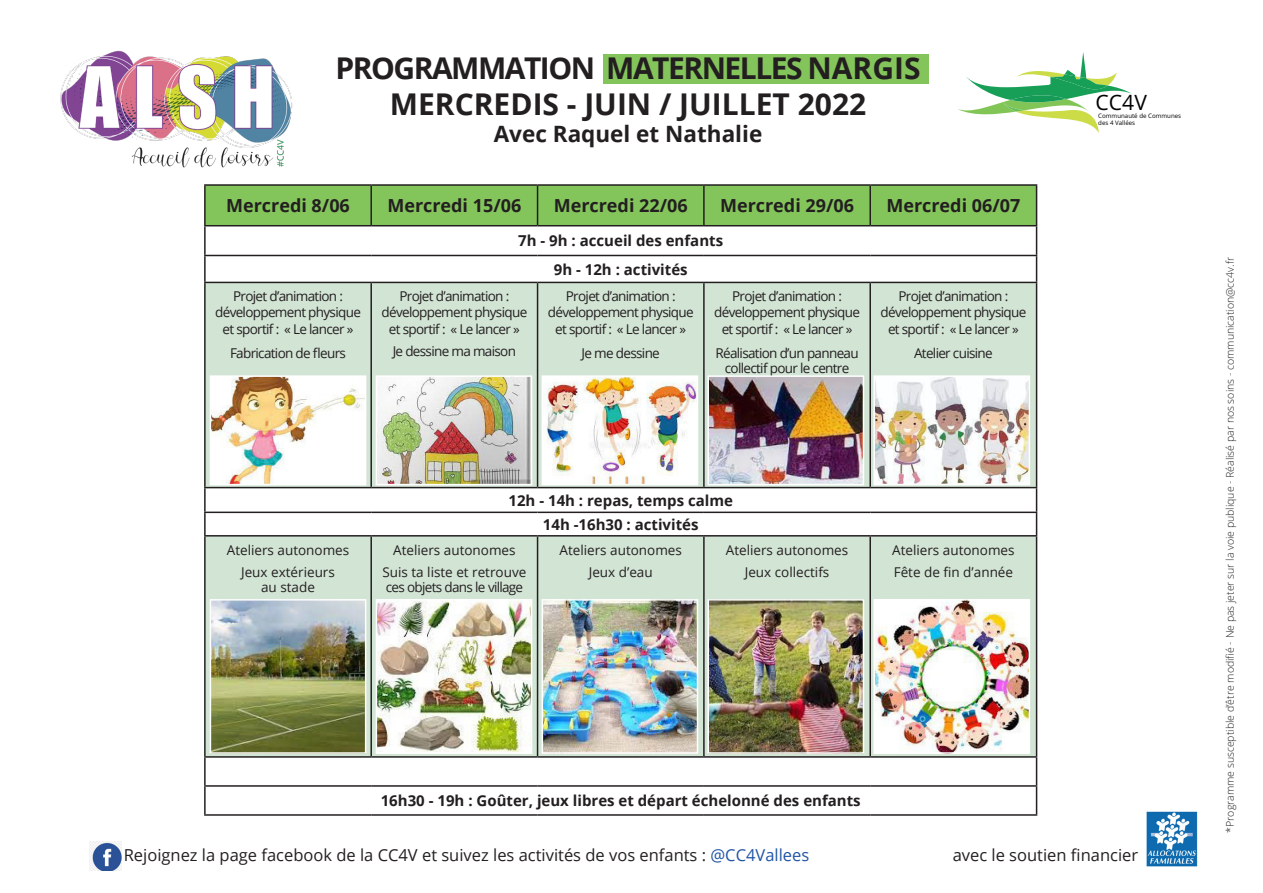
<style>
.page{position:relative;width:1263px;height:893px;background:#fff}
.page>*{position:absolute;margin:0;border:0;box-sizing:border-box;transform-origin:0 0}
.t1{font:700 30px "Open Sans";letter-spacing:-.05em;color:#231f20}
.t2{font:700 30px "Open Sans";color:#231f20}
.t3{font:700 22.5px "Open Sans";color:#231f20}
.t4{font:21.15px "Open Sans";color:#010203}
.t5{font:700 18px "Open Sans";color:#231f20}
.t6{font:16.5px "Open Sans";color:#231f20}
.t7{font:700 15px "Open Sans";color:#231f20}
.t8{font:13.5px/16.2px "Open Sans";letter-spacing:-.05em;color:#231f20;text-align:center}
.t9{font:13.5px/22.5px "Open Sans";color:#231f20;text-align:center}
.t10{font:300 10.5px "Open Sans";color:#231f20}
.t11{font:6.15px/7.4px "Open Sans";color:#010203}
.s1{color:#2155a5}
</style>
<div class="page">
<div style="left:206px;top:283px;width:830px;height:204px;background:#d2e4d4"></div>
<div style="left:206px;top:537px;width:830px;height:219px;background:#d2e4d4"></div>
<hr style="left:204px;top:184px;width:167px;height:2px;background:#231f20">
<hr style="left:204px;top:186px;width:2px;height:39px;background:#231f20">
<hr style="left:371px;top:184px;width:166px;height:2px;background:#231f20">
<hr style="left:537px;top:184px;width:167px;height:2px;background:#231f20">
<hr style="left:704px;top:184px;width:166px;height:2px;background:#231f20">
<hr style="left:870px;top:184px;width:167px;height:2px;background:#231f20">
<hr style="left:204px;top:225px;width:167px;height:1px;background:#231f20">
<hr style="left:204px;top:226px;width:2px;height:29px;background:#231f20">
<hr style="left:204px;top:255px;width:167px;height:1px;background:#231f20">
<hr style="left:204px;top:256px;width:2px;height:26px;background:#231f20">
<svg style="left:205px;top:185px;width:832px;height:97px"></svg>
<hr style="left:204px;top:282px;width:167px;height:1px;background:#231f20">
<hr style="left:204px;top:283px;width:2px;height:204px;background:#231f20">
<hr style="left:371px;top:282px;width:166px;height:1px;background:#231f20">
<hr style="left:370px;top:283px;width:2px;height:204px;background:#231f20">
<hr style="left:537px;top:282px;width:167px;height:1px;background:#231f20">
<hr style="left:537px;top:283px;width:1px;height:204px;background:#231f20">
<hr style="left:704px;top:282px;width:166px;height:1px;background:#231f20">
<hr style="left:703px;top:283px;width:2px;height:204px;background:#231f20">
<hr style="left:870px;top:282px;width:167px;height:1px;background:#231f20">
<hr style="left:869px;top:283px;width:2px;height:204px;background:#231f20">
<hr style="left:1036px;top:283px;width:1px;height:204px;background:#231f20">
<hr style="left:204px;top:487px;width:167px;height:1px;background:#231f20">
<hr style="left:204px;top:488px;width:2px;height:24px;background:#231f20">
<hr style="left:371px;top:487px;width:166px;height:1px;background:#231f20">
<hr style="left:537px;top:487px;width:167px;height:1px;background:#231f20">
<hr style="left:704px;top:487px;width:166px;height:1px;background:#231f20">
<hr style="left:870px;top:487px;width:167px;height:1px;background:#231f20">
<hr style="left:204px;top:512px;width:167px;height:1px;background:#231f20">
<hr style="left:204px;top:513px;width:2px;height:22px;background:#231f20">
<hr style="left:371px;top:512px;width:166px;height:1px;background:#231f20">
<hr style="left:537px;top:512px;width:167px;height:1px;background:#231f20">
<hr style="left:704px;top:512px;width:166px;height:1px;background:#231f20">
<hr style="left:870px;top:512px;width:167px;height:1px;background:#231f20">
<svg style="left:1036px;top:488px;width:1px;height:47px"></svg>
<hr style="left:204px;top:535px;width:167px;height:2px;background:#231f20">
<hr style="left:204px;top:537px;width:2px;height:219px;background:#231f20">
<hr style="left:371px;top:535px;width:166px;height:2px;background:#231f20">
<hr style="left:370px;top:537px;width:2px;height:219px;background:#231f20">
<hr style="left:537px;top:535px;width:167px;height:2px;background:#231f20">
<hr style="left:537px;top:537px;width:1px;height:219px;background:#231f20">
<hr style="left:704px;top:535px;width:166px;height:2px;background:#231f20">
<hr style="left:703px;top:537px;width:2px;height:219px;background:#231f20">
<hr style="left:870px;top:535px;width:167px;height:2px;background:#231f20">
<hr style="left:869px;top:537px;width:2px;height:219px;background:#231f20">
<hr style="left:1036px;top:537px;width:1px;height:219px;background:#231f20">
<hr style="left:204px;top:756px;width:167px;height:2px;background:#231f20">
<hr style="left:204px;top:758px;width:2px;height:27px;background:#231f20">
<hr style="left:371px;top:756px;width:166px;height:2px;background:#231f20">
<hr style="left:537px;top:756px;width:167px;height:2px;background:#231f20">
<hr style="left:704px;top:756px;width:166px;height:2px;background:#231f20">
<hr style="left:870px;top:756px;width:167px;height:2px;background:#231f20">
<hr style="left:204px;top:785px;width:167px;height:2px;background:#231f20">
<hr style="left:204px;top:787px;width:2px;height:27px;background:#231f20">
<hr style="left:371px;top:785px;width:166px;height:2px;background:#231f20">
<hr style="left:537px;top:785px;width:167px;height:2px;background:#231f20">
<hr style="left:704px;top:785px;width:166px;height:2px;background:#231f20">
<hr style="left:870px;top:785px;width:167px;height:2px;background:#231f20">
<svg style="left:1036px;top:758px;width:1px;height:56px"></svg>
<hr style="left:204px;top:814px;width:167px;height:2px;background:#231f20">
<hr style="left:371px;top:814px;width:166px;height:2px;background:#231f20">
<hr style="left:537px;top:814px;width:167px;height:2px;background:#231f20">
<hr style="left:704px;top:814px;width:166px;height:2px;background:#231f20">
<hr style="left:870px;top:814px;width:167px;height:2px;background:#231f20">
<div style="left:604px;top:54px;width:325px;height:30px;background:#83c55b"></div>
<img style="left:60px;top:50px;width:233px;height:118px">
<svg style="left:958px;top:52px;width:173px;height:81px"></svg>
<img style="left:90px;top:842px;width:32px;height:29px">
<img style="left:1146px;top:811px;width:52px;height:56px">
<img style="left:876px;top:378px;width:151px;height:104px">
<div style="left:873px;top:375px;width:157px;height:110px;border:2px solid #fff"></div>
<img style="left:710px;top:378px;width:151px;height:104px">
<div style="left:707px;top:375px;width:157px;height:110px;border:2px solid #fff"></div>
<img style="left:545px;top:378px;width:150px;height:104px">
<div style="left:542px;top:375px;width:156px;height:110px;border:2px solid #fff"></div>
<img style="left:379px;top:378px;width:150px;height:104px">
<div style="left:376px;top:375px;width:156px;height:110px;border:2px solid #fff"></div>
<img style="left:213px;top:378px;width:150px;height:104px">
<div style="left:210px;top:375px;width:156px;height:110px;border:2px solid #fff"></div>
<img style="left:876px;top:602px;width:151px;height:149px">
<div style="left:873px;top:599px;width:157px;height:155px;border:2px solid #fff"></div>
<img style="left:710px;top:602px;width:151px;height:149px">
<div style="left:707px;top:599px;width:157px;height:155px;border:2px solid #fff"></div>
<img style="left:545px;top:602px;width:150px;height:149px">
<div style="left:542px;top:599px;width:156px;height:155px;border:2px solid #fff"></div>
<img style="left:379px;top:602px;width:150px;height:149px">
<div style="left:376px;top:599px;width:156px;height:155px;border:2px solid #fff"></div>
<img style="left:213px;top:602px;width:150px;height:149px">
<div style="left:210px;top:599px;width:156px;height:155px;border:2px solid #fff"></div>
<p class="t1" style="left:336px;top:47px;width:586px">PROGRAMMATION MATERNELLES NARGIS</p>
<p class="t2" style="left:390px;top:83px;width:478px">MERCREDIS - JUIN / JUILLET 2022</p>
<p class="t3" style="left:494px;top:118px;width:270px">Avec Raquel et Nathalie</p>
<p class="t5" style="left:226px;top:193px;width:125px">Mercredi 8/06</p>
<p class="t5" style="left:387px;top:193px;width:135px">Mercredi 15/06</p>
<p class="t5" style="left:554px;top:193px;width:135px">Mercredi 22/06</p>
<p class="t5" style="left:720px;top:193px;width:135px">Mercredi 29/06</p>
<p class="t5" style="left:886px;top:193px;width:135px">Mercredi 06/07</p>
<p class="t7" style="left:518px;top:230px;width:206px">7h - 9h : accueil des enfants</p>
<p class="t7" style="left:554px;top:259px;width:135px">9h - 12h : activités</p>
<p class="t8" style="left:233px;top:288px;width:111px">Projet d’animation :</p>
<p class="t8" style="left:215px;top:304px;width:147px">développement physique et sportif : « Le lancer »</p>
<p class="t8" style="left:230px;top:344px;width:118px">Fabrication de fleurs</p>
<p class="t8" style="left:399px;top:288px;width:111px">Projet d’animation :</p>
<p class="t8" style="left:381px;top:304px;width:147px">développement physique et sportif : « Le lancer »</p>
<p class="t8" style="left:393px;top:343px;width:125px">Je dessine ma maison</p>
<p class="t8" style="left:566px;top:288px;width:111px">Projet d’animation :</p>
<p class="t8" style="left:548px;top:304px;width:147px">développement physique et sportif : « Le lancer »</p>
<p class="t8" style="left:582px;top:344px;width:80px">Je me dessine</p>
<p class="t8" style="left:732px;top:288px;width:111px">Projet d’animation :</p>
<p class="t8" style="left:714px;top:304px;width:147px">développement physique et sportif : « Le lancer »</p>
<p class="t8" style="left:715px;top:345px;width:145px;line-height:15px">Réalisation d’un panneau collectif pour le centre</p>
<p class="t8" style="left:898px;top:288px;width:111px">Projet d’animation :</p>
<p class="t8" style="left:880px;top:304px;width:147px">développement physique et sportif : « Le lancer »</p>
<p class="t8" style="left:914px;top:344px;width:80px">Atelier cuisine</p>
<p class="t9" style="left:227px;top:538px;width:124px">Ateliers autonomes</p>
<p class="t9" style="left:241px;top:561px;width:95px">Jeux extérieurs</p>
<p class="t8" style="left:261px;top:579px;width:55px">au stade</p>
<p class="t7" style="left:508px;top:490px;width:226px">12h - 14h : repas, temps calme</p>
<p class="t7" style="left:543px;top:514px;width:157px">14h -16h30 : activités</p>
<p class="t9" style="left:393px;top:538px;width:124px">Ateliers autonomes</p>
<p class="t8" style="left:382px;top:564px;width:145px;line-height:15px;text-align:left">Suis ta liste et retrouve ces objets dans le village</p>
<p class="t9" style="left:559px;top:538px;width:124px">Ateliers autonomes<br>Jeux d’eau</p>
<p class="t9" style="left:726px;top:538px;width:124px">Ateliers autonomes</p>
<p class="t9" style="left:745px;top:561px;width:86px">Jeux collectifs</p>
<p class="t9" style="left:892px;top:538px;width:124px">Ateliers autonomes</p>
<p class="t9" style="left:894px;top:561px;width:121px">Fête de fin d’année</p>
<p class="t4" style="left:1095px;top:88px;width:53px">CC4V</p>
<p class="t11" style="left:1098px;top:111px;width:84px">Communauté de Communes des 4 Vallées</p>
<p class="t7" style="left:381px;top:790px;width:481px">16h30 - 19h : Goûter, jeux libres et départ échelonné des enfants</p>
<p class="t6" style="left:124px;top:843px;width:687px">Rejoignez la page facebook de la CC4V et suivez les activités de vos enfants : <span class="s1">@CC4Vallees</span></p>
<p class="t6" style="left:953px;top:843px;width:187px">avec le soutien financier</p>
<p class="t10" style="left:1223px;top:833px;width:577px;rotate:-90deg">*Programme susceptible d’être modifié - Ne pas jeter sur la voie publique - Réalisé par nos soins - communication@cc4v.fr</p>
</div>
